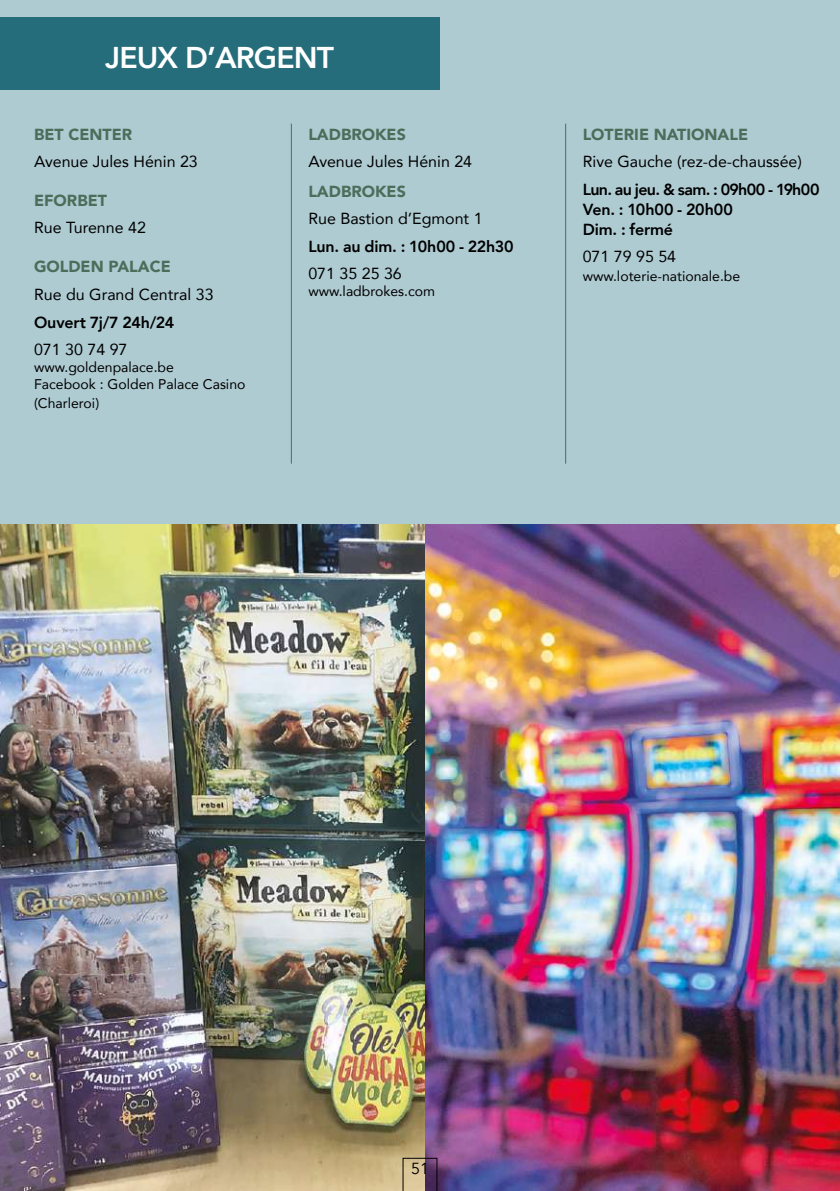
<style>
.page{position:relative;width:840px;height:1191px;background:#fff}
.page>*{position:absolute;margin:0;border:0;box-sizing:border-box;transform-origin:0 0}
.t1{font:800 30px "Avenir";letter-spacing:-.03em;color:#fff}
.t2{font:16px "Avenir";color:#000}
.t3{font:800 16px/20px "Avenir";letter-spacing:-.015em;color:#000}
.t4{font:900 16px "Avenir";color:#4d6d5b}
.t5{font:16px "Avenir";color:#000}
.t6{font:14px/16.8px "Avenir";color:#000}
</style>
<div class="page">
<div style="left:0;top:0;width:839px;height:1191px;background:#afcbd2"></div>
<img style="left:0;top:524px;width:839px;height:667px">
<hr style="left:291px;top:124px;width:1px;height:339px;background:#4d6d5b">
<hr style="left:565px;top:124px;width:1px;height:339px;background:#4d6d5b">
<div style="left:0;top:17px;width:439px;height:73px;background:#256d7b"></div>
<svg style="left:402px;top:1158px;width:35px;height:33px"></svg>
<h1 class="t1" style="left:105px;top:35px;width:230px">JEUX D’ARGENT</h1>
<p class="t4" style="left:34px;top:120px;width:100px">BET CENTER</p>
<p class="t2" style="left:34px;top:148px;width:165px">Avenue Jules Hénin 23</p>
<p class="t4" style="left:34px;top:187px;width:74px">EFORBET</p>
<p class="t2" style="left:34px;top:215px;width:113px">Rue Turenne 42</p>
<p class="t4" style="left:34px;top:253px;width:138px">GOLDEN PALACE</p>
<p class="t2" style="left:34px;top:281px;width:181px">Rue du Grand Central 33</p>
<p class="t3" style="left:34px;top:312px;width:142px">Ouvert 7j/7 24h/24</p>
<p class="t2" style="left:34px;top:336px;width:95px">071 30 74 97</p>
<p class="t6" style="left:34px;top:358px;width:213px">www.goldenpalace.be<br>Facebook : Golden Palace Casino</p>
<p class="t6" style="left:34px;top:394px;width:67px">(Charleroi)</p>
<p class="t4" style="left:308px;top:120px;width:99px">LADBROKES</p>
<p class="t2" style="left:308px;top:148px;width:165px">Avenue Jules Hénin 24</p>
<p class="t4" style="left:308px;top:178px;width:99px">LADBROKES</p>
<p class="t2" style="left:308px;top:206px;width:176px">Rue Bastion d’Egmont 1</p>
<p class="t3" style="left:308px;top:236px;width:207px">Lun. au dim. : 10h00 - 22h30</p>
<p class="t2" style="left:308px;top:261px;width:95px">071 35 25 36</p>
<p class="t6" style="left:308px;top:282px;width:128px">www.ladbrokes.com</p>
<p class="t4" style="left:582px;top:120px;width:167px">LOTERIE NATIONALE</p>
<p class="t2" style="left:582px;top:148px;width:221px">Rive Gauche (rez-de-chaussée)</p>
<p class="t3" style="left:582px;top:179px;width:238px">Lun. au jeu. &amp; sam. : 09h00 - 19h00<br>Ven. : 10h00 - 20h00<br>Dim. : fermé</p>
<p class="t2" style="left:582px;top:244px;width:95px">071 79 95 54</p>
<p class="t6" style="left:582px;top:268px;width:159px">www.loterie-nationale.be</p>
<p class="t5" style="left:411px;top:1159px;width:19px">51</p>
</div>
